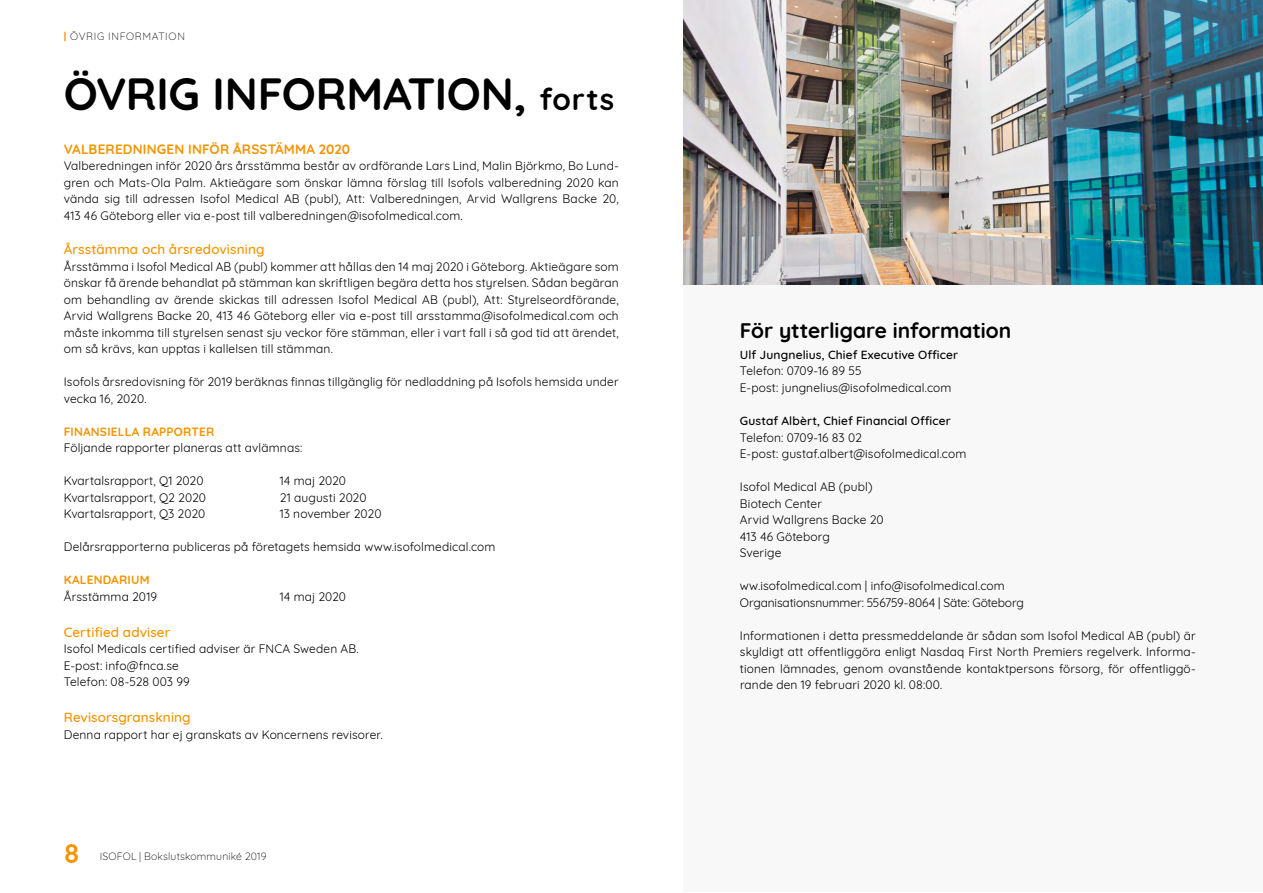
<style>
.page{position:relative;width:1263px;height:893px;background:#fff}
.page>*{position:absolute;margin:0;border:0;box-sizing:border-box;transform-origin:0 0}
.t1{font:700 45px "Quicksand";letter-spacing:-.005em;color:#000}
.t2{font:700 27px "Quicksand";color:#f49400}
.t3{font:700 21px "Quicksand";color:#000}
.t4{font:500 13.5px "Quicksand";letter-spacing:.01em;color:#f49400}
.t5{font:700 13.5px "Quicksand";letter-spacing:.01em;color:#f49400}
.t6{font:12px/16.5px "Quicksand";letter-spacing:.01em;color:#000}
.t7{font:500 12px "Quicksand";letter-spacing:.01em;color:#000}
.t8{font:700 12px "Quicksand";letter-spacing:.015em;color:#f49400}
.t9{font:300 10.5px "Quicksand";letter-spacing:.015em;color:#000}
.t10{font:300 10.5px "Quicksand";letter-spacing:.06em;color:#000}
.s1{font-weight:700;color:#f49400}
.s2{font-size:30px}
</style>
<div class="page">
<div style="left:683px;top:264px;width:580px;height:628px;background:#f6f6f6"></div>
<img style="left:683px;top:0;width:580px;height:285px">
<p class="t10" style="left:64px;top:28px;width:123px"><span class="s1">|</span> ÖVRIG INFORMATION</p>
<h1 class="t1" style="left:64px;top:57px;width:552px">ÖVRIG INFORMATION, <span class="s2">forts</span></h1>
<p class="t5" style="left:64px;top:138px;width:288px">VALBEREDNINGEN INFÖR ÅRSSTÄMMA 2020</p>
<p class="t6" style="left:64px;top:157px;width:556px;text-align:justify">Valberedningen inför 2020 års årsstämma består av ordförande Lars Lind, Malin Björkmo, Bo Lund&shy;gren och Mats-Ola Palm. Aktieägare som önskar lämna förslag till Isofols valberedning 2020 kan vända sig till adressen Isofol Medical AB (publ), Att: Valberedningen, Arvid Wallgrens Backe 20, 413 46 Göteborg eller via e-post till valberedningen@isofolmedical.com.</p>
<p class="t4" style="left:64px;top:239px;width:202px">Årsstämma och årsredovisning</p>
<p class="t6" style="left:64px;top:257px;width:556px;text-align:justify">Årsstämma i Isofol Medical AB (publ) kommer att hållas den 14 maj 2020 i Göteborg. Aktieägare som önskar få ärende behandlat på stämman kan skriftligen begära detta hos styrelsen. Sådan begäran om behandling av ärende skickas till adressen Isofol Medical AB (publ), Att: Styrelseordförande, Arvid Wallgrens Backe 20, 413 46 Göteborg eller via e-post till arsstamma@isofolmedical.com och måste inkomma till styrelsen senast sju veckor före stämman, eller i vart fall i så god tid att ärendet, om så krävs, kan upptas i kallelsen till stämman.</p>
<p class="t6" style="left:64px;top:373px;width:556px">Isofols årsredovisning för 2019 beräknas finnas tillgänglig för nedladdning på Isofols hemsida under vecka 16, 2020.</p>
<p class="t8" style="left:64px;top:422px;width:152px">FINANSIELLA RAPPORTER</p>
<p class="t6" style="left:64px;top:439px;width:240px">Följande rapporter planeras att avlämnas:</p>
<p class="t6" style="left:64px;top:472px;width:141px">Kvartalsrapport, Q1 2020</p>
<p class="t6" style="left:280px;top:472px;width:68px">14 maj 2020</p>
<p class="t6" style="left:64px;top:488px;width:144px">Kvartalsrapport, Q2 2020</p>
<p class="t6" style="left:280px;top:488px;width:88px">21 augusti 2020</p>
<p class="t6" style="left:64px;top:505px;width:143px">Kvartalsrapport, Q3 2020</p>
<p class="t6" style="left:280px;top:505px;width:103px">13 november 2020</p>
<p class="t6" style="left:64px;top:538px;width:433px">Delårsrapporterna publiceras på företagets hemsida www.isofolmedical.com</p>
<p class="t8" style="left:64px;top:570px;width:87px">KALENDARIUM</p>
<p class="t6" style="left:64px;top:587px;width:95px">Årsstämma 2019</p>
<p class="t6" style="left:280px;top:587px;width:68px">14 maj 2020</p>
<p class="t4" style="left:64px;top:621px;width:108px">Certified adviser</p>
<p class="t6" style="left:64px;top:640px;width:296px">Isofol Medicals certified adviser är FNCA Sweden AB.<br>E-post: info@fnca.se<br>Telefon: 08-528 003 99</p>
<p class="t4" style="left:64px;top:707px;width:128px">Revisorsgranskning</p>
<p class="t6" style="left:64px;top:725px;width:320px">Denna rapport har ej granskats av Koncernens revisorer.</p>
<h2 class="t2" style="left:64px;top:831px;width:17px">8</h2>
<p class="t9" style="left:100px;top:848px;width:168px">ISOFOL | Bokslutskommuniké 2019</p>
<h3 class="t3" style="left:740px;top:313px;width:273px">För ytterligare information</h3>
<p class="t7" style="left:740px;top:345px;width:220px">Ulf Jungnelius, Chief Executive Officer</p>
<p class="t6" style="left:740px;top:362px;width:213px">Telefon: 0709-16 89 55<br>E-post: jungnelius@isofolmedical.com</p>
<p class="t7" style="left:740px;top:411px;width:212px">Gustaf Albèrt, Chief Financial Officer</p>
<p class="t6" style="left:740px;top:428px;width:228px">Telefon: 0709-16 83 02<br>E-post: gustaf.albert@isofolmedical.com</p>
<p class="t6" style="left:740px;top:477px;width:145px">Isofol Medical AB (publ)<br>Biotech Center<br>Arvid Wallgrens Backe 20<br>413 46 Göteborg<br>Sverige</p>
<p class="t6" style="left:740px;top:576px;width:285px">ww.isofolmedical.com | info@isofolmedical.com<br>Organisationsnummer: 556759-8064 | Säte: Göteborg</p>
<p class="t6" style="left:740px;top:626px;width:457px;text-align:justify">Informationen i detta pressmeddelande är sådan som Isofol Medical AB (publ) är skyldigt att offentliggöra enligt Nasdaq First North Premiers regelverk. Informa&shy;tionen lämnades, genom ovanstående kontaktpersons försorg, för offentliggö&shy;rande den 19 februari 2020 kl. 08:00.</p>
</div>
